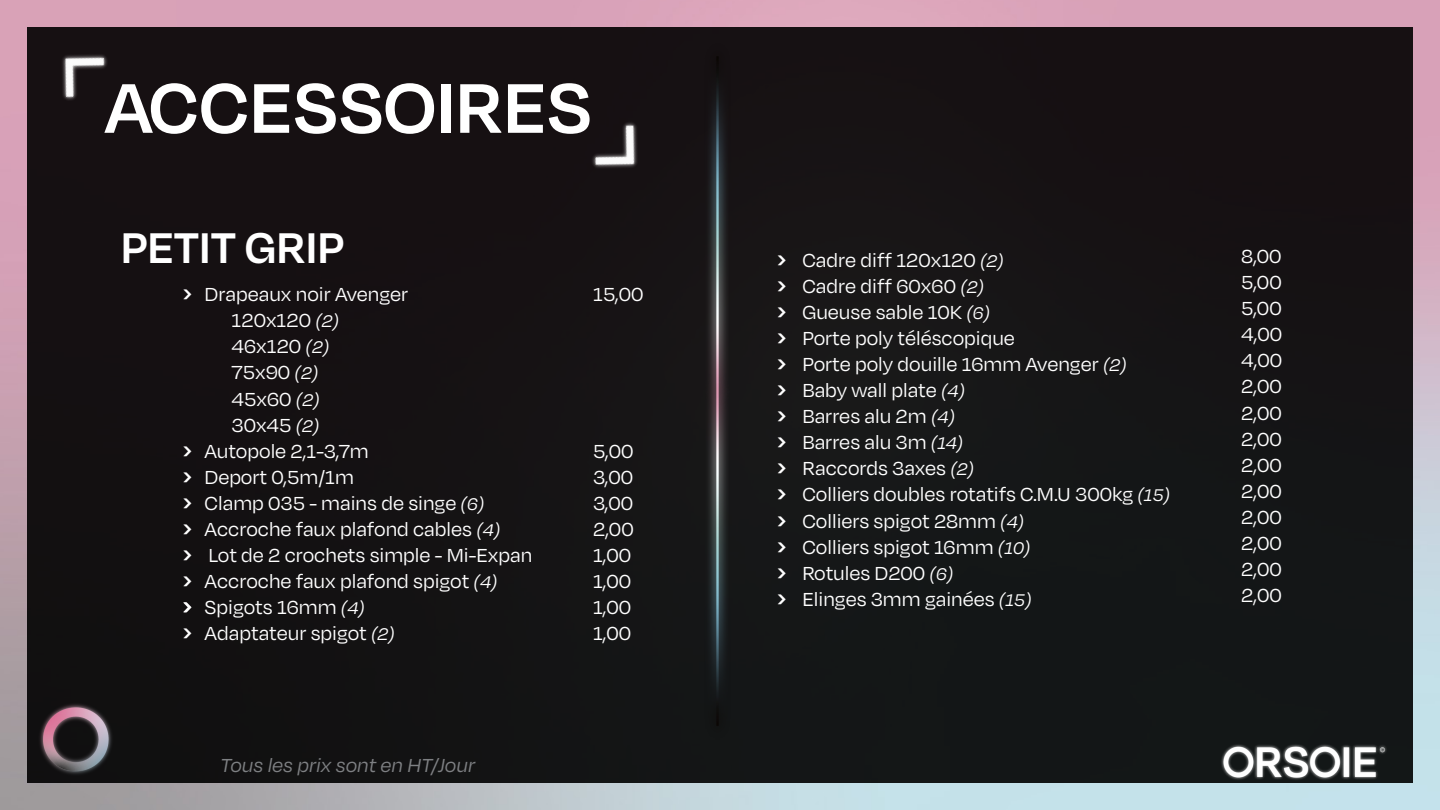
<style>
.page{position:relative;width:1440px;height:810px;background:#fff}
.page>*{position:absolute;margin:0;border:0;box-sizing:border-box;transform-origin:0 0}
.t1{font:600 80.93px "Degular";color:#fff}
.t2{font:600 49.5px "Degular";color:#fff}
.t3{font:21.75px "Degular";color:#fff}
.t4{font:italic 21.75px "Degular";color:#7e8083}
.t5{font:700 21.75px "Degular";color:#fff}
.s1{font-style:italic;font-size:19.5px}
</style>
<div class="page">
<div style="left:27px;top:27px;width:1386px;height:756px;background:#151214"></div>
<img style="left:40px;top:704px;width:72px;height:70px">
<img style="left:1221px;top:744px;width:166px;height:36px">
<img style="left:592px;top:122px;width:45px;height:46px">
<img style="left:19px;top:9px;width:131px;height:132px">
<img style="left:687px;top:15px;width:66px;height:711px">
<p class="t1" style="left:105px;top:57px;width:489px">ACCESSOIRES</p>
<p class="t2" style="left:121px;top:217px;width:225px">PETIT GRIP</p>
<p class="t5" style="left:184px;top:280px;width:10px">›</p>
<p class="t5" style="left:184px;top:437px;width:10px">›</p>
<p class="t5" style="left:184px;top:463px;width:10px">›</p>
<p class="t5" style="left:184px;top:489px;width:10px">›</p>
<p class="t5" style="left:184px;top:515px;width:10px">›</p>
<p class="t5" style="left:184px;top:541px;width:10px">›</p>
<p class="t5" style="left:184px;top:568px;width:10px">›</p>
<p class="t5" style="left:184px;top:594px;width:10px">›</p>
<p class="t5" style="left:184px;top:620px;width:10px">›</p>
<p class="t3" style="left:205px;top:281px;width:205px">Drapeaux noir Avenger</p>
<p class="t3" style="left:232px;top:307px;width:109px">120x120 <span class="s1">(2)</span></p>
<p class="t3" style="left:232px;top:334px;width:99px">46x120 <span class="s1">(2)</span></p>
<p class="t3" style="left:232px;top:360px;width:88px">75x90 <span class="s1">(2)</span></p>
<p class="t3" style="left:232px;top:386px;width:90px">45x60 <span class="s1">(2)</span></p>
<p class="t3" style="left:232px;top:412px;width:90px">30x45 <span class="s1">(2)</span></p>
<p class="t3" style="left:205px;top:438px;width:166px">Autopole 2,1-3,7m</p>
<p class="t3" style="left:205px;top:464px;width:151px">Deport 0,5m/1m</p>
<p class="t3" style="left:205px;top:490px;width:281px">Clamp 035 - mains de singe <span class="s1">(6)</span></p>
<p class="t3" style="left:205px;top:516px;width:297px">Accroche faux plafond cables <span class="s1">(4)</span></p>
<p class="t3" style="left:208px;top:542px;width:325px">Lot de 2 crochets simple - Mi-Expan</p>
<p class="t3" style="left:205px;top:568px;width:295px">Accroche faux plafond spigot <span class="s1">(4)</span></p>
<p class="t3" style="left:205px;top:595px;width:162px">Spigots 16mm <span class="s1">(4)</span></p>
<p class="t3" style="left:205px;top:621px;width:192px">Adaptateur spigot <span class="s1">(2)</span></p>
<p class="t4" style="left:221px;top:752px;width:256px">Tous les prix sont en HT/Jour</p>
<p class="t3" style="left:593px;top:281px;width:52px">15,00</p>
<p class="t3" style="left:593px;top:438px;width:42px">5,00</p>
<p class="t3" style="left:593px;top:464px;width:42px">3,00</p>
<p class="t3" style="left:593px;top:490px;width:42px">3,00</p>
<p class="t3" style="left:593px;top:516px;width:42px">2,00</p>
<p class="t3" style="left:593px;top:542px;width:40px">1,00</p>
<p class="t3" style="left:593px;top:568px;width:40px">1,00</p>
<p class="t3" style="left:593px;top:595px;width:40px">1,00</p>
<p class="t3" style="left:593px;top:621px;width:40px">1,00</p>
<p class="t5" style="left:778px;top:246px;width:10px">›</p>
<p class="t5" style="left:778px;top:272px;width:10px">›</p>
<p class="t5" style="left:778px;top:298px;width:10px">›</p>
<p class="t5" style="left:778px;top:324px;width:10px">›</p>
<p class="t5" style="left:778px;top:350px;width:10px">›</p>
<p class="t5" style="left:778px;top:376px;width:10px">›</p>
<p class="t5" style="left:778px;top:403px;width:10px">›</p>
<p class="t5" style="left:778px;top:429px;width:10px">›</p>
<p class="t5" style="left:778px;top:455px;width:10px">›</p>
<p class="t5" style="left:778px;top:481px;width:10px">›</p>
<p class="t5" style="left:778px;top:507px;width:10px">›</p>
<p class="t5" style="left:778px;top:533px;width:10px">›</p>
<p class="t5" style="left:778px;top:559px;width:10px">›</p>
<p class="t5" style="left:778px;top:585px;width:10px">›</p>
<p class="t3" style="left:802px;top:247px;width:203px">Cadre diff 120x120 <span class="s1">(2)</span></p>
<p class="t3" style="left:802px;top:273px;width:183px">Cadre diff 60x60 <span class="s1">(2)</span></p>
<p class="t3" style="left:802px;top:299px;width:189px">Gueuse sable 10K <span class="s1">(6)</span></p>
<p class="t3" style="left:802px;top:325px;width:214px">Porte poly téléscopique</p>
<p class="t3" style="left:802px;top:351px;width:326px">Porte poly douille 16mm Avenger <span class="s1">(2)</span></p>
<p class="t3" style="left:802px;top:377px;width:164px">Baby wall plate <span class="s1">(4)</span></p>
<p class="t3" style="left:802px;top:403px;width:154px">Barres alu 2m <span class="s1">(4)</span></p>
<p class="t3" style="left:802px;top:429px;width:163px">Barres alu 3m <span class="s1">(14)</span></p>
<p class="t3" style="left:802px;top:456px;width:173px">Raccords 3axes <span class="s1">(2)</span></p>
<p class="t3" style="left:802px;top:482px;width:369px">Colliers doubles rotatifs C.M.U 300kg <span class="s1">(15)</span></p>
<p class="t3" style="left:802px;top:508px;width:223px">Colliers spigot 28mm <span class="s1">(4)</span></p>
<p class="t3" style="left:802px;top:534px;width:230px">Colliers spigot 16mm <span class="s1">(10)</span></p>
<p class="t3" style="left:802px;top:560px;width:153px">Rotules D200 <span class="s1">(6)</span></p>
<p class="t3" style="left:802px;top:586px;width:231px">Elinges 3mm gainées <span class="s1">(15)</span></p>
<p class="t3" style="left:1241px;top:243px;width:42px">8,00</p>
<p class="t3" style="left:1241px;top:269px;width:42px">5,00</p>
<p class="t3" style="left:1241px;top:295px;width:42px">5,00</p>
<p class="t3" style="left:1241px;top:321px;width:42px">4,00</p>
<p class="t3" style="left:1241px;top:348px;width:42px">4,00</p>
<p class="t3" style="left:1241px;top:374px;width:42px">2,00</p>
<p class="t3" style="left:1241px;top:400px;width:42px">2,00</p>
<p class="t3" style="left:1241px;top:426px;width:42px">2,00</p>
<p class="t3" style="left:1241px;top:452px;width:42px">2,00</p>
<p class="t3" style="left:1241px;top:478px;width:42px">2,00</p>
<p class="t3" style="left:1241px;top:504px;width:42px">2,00</p>
<p class="t3" style="left:1241px;top:530px;width:42px">2,00</p>
<p class="t3" style="left:1241px;top:556px;width:42px">2,00</p>
<p class="t3" style="left:1241px;top:582px;width:42px">2,00</p>
</div>
